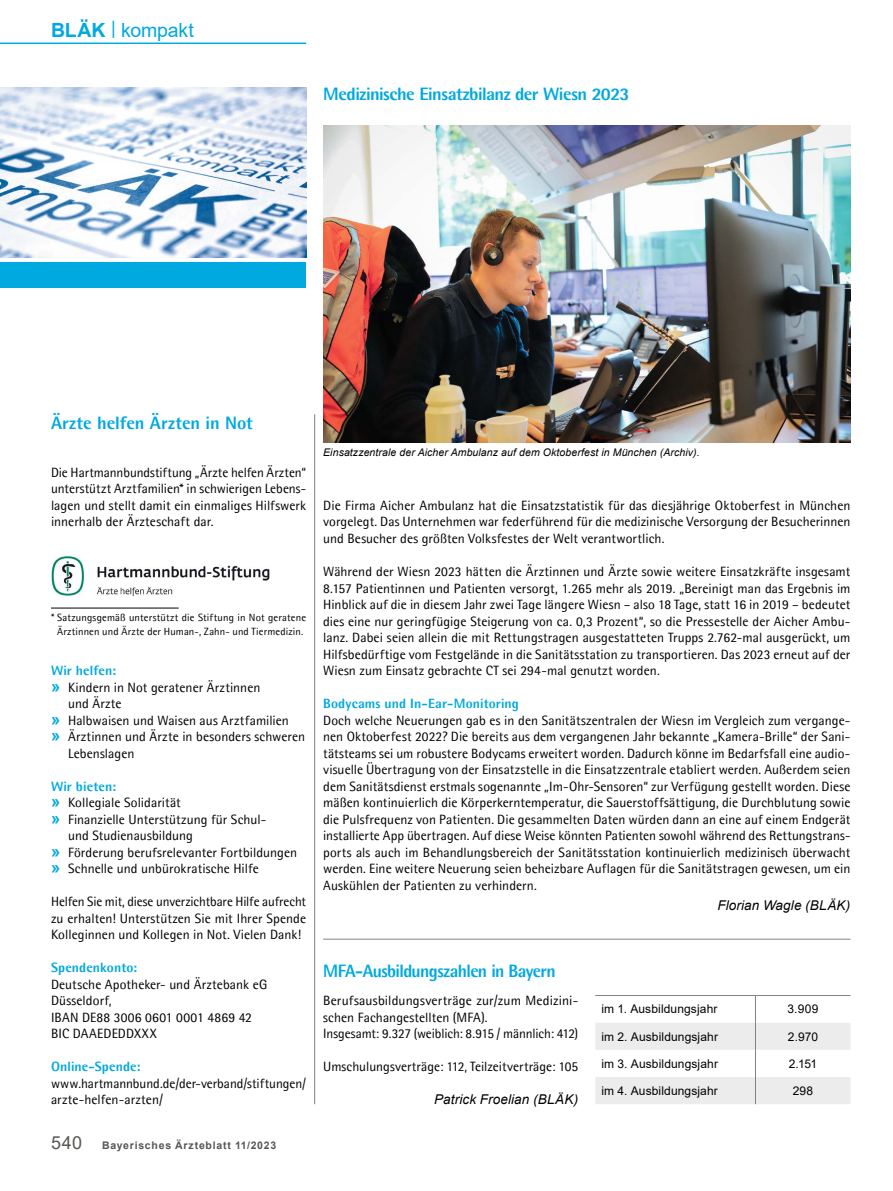
<style>
.page{position:relative;width:893px;height:1191px;background:#fff}
.page>*{position:absolute;margin:0;border:0;box-sizing:border-box;transform-origin:0 0}
.t1{font:19.5px "Arial";letter-spacing:-.005em;color:#00a9e0}
.t2{font:800 18px "Agfa Rotis Semisans";letter-spacing:-.03em;color:#00a9e0}
.t3{font:800 18px "Agfa Rotis Semisans";letter-spacing:-.03em;color:#00a9e0;scale:.96 1}
.t4{font:800 18px "Agfa Rotis Semisans";color:#00a9e0}
.t5{font:13.5px/16.5px "Agfa Rotis Semisans";letter-spacing:.005em;color:#000;text-align:justify}
.t6{font:800 13.5px "Agfa Rotis Semisans";letter-spacing:.01em;color:#00a9e0}
.t7{font:italic 13.5px "Arial";letter-spacing:.01em;color:#000}
.t8{font:12px "Arial";letter-spacing:.01em;color:#000}
.t9{font:10.5px/13.5px "Agfa Rotis Semisans";letter-spacing:.015em;color:#000;text-align:center}
.t10{font:italic 10.5px "Arial";letter-spacing:.01em;color:#000}
.t11{font:700 10.5px "Arial";letter-spacing:.07em;color:#575654}
.s1{font-weight:700}
.s2{font-family:"Arial";font-weight:700;font-size:16.5px;color:#00a9e0}
.s3{font-weight:400;font-size:18px}
</style>
<div class="page">
<hr style="left:0;top:43px;width:306px;height:1px;background:#00a9e0">
<img style="left:0;top:88px;width:306px;height:170px">
<div style="left:0;top:262px;width:306px;height:25px;background:#00a9e0"></div>
<img style="left:323px;top:125px;width:527px;height:317px">
<svg style="left:595px;top:995px;width:255px;height:109px"></svg>
<img style="left:51px;top:556px;width:218px;height:41px">
<hr style="left:51px;top:608px;width:128px;height:1px;background:#000">
<hr style="left:323px;top:939px;width:527px;height:1px;background:#838182">
<hr style="left:314px;top:414px;width:1px;height:690px;background:#838182">
<h1 class="t1" style="left:51px;top:16px;width:145px"><span class="s1">BLÄK</span> <sup>|</sup> kompakt</h1>
<h2 class="t2" style="left:323px;top:82px;width:308px">Medizinische Einsatzbilanz der Wiesn 2023</h2>
<h2 class="t4" style="left:51px;top:411px;width:203px">Ärzte helfen Ärzten in Not</h2>
<p class="t5" style="left:51px;top:464px;width:257px">Die Hartmannbundstiftung „Ärzte helfen Ärzten“ unterstützt Arztfamilien* in schwierigen Lebens&shy;lagen und stellt damit ein einmaliges Hilfswerk innerhalb der Ärzteschaft dar.</p>
<p class="t9" style="left:51px;top:610px;width:257px">* Satzungsgemäß unterstützt die Stiftung in Not geratene<br>Ärztinnen und Ärzte der Human-, Zahn- und Tiermedizin.</p>
<p class="t6" style="left:51px;top:662px;width:67px">Wir helfen:</p>
<p class="t5" style="left:51px;top:678px;width:211px"><span class="s2">»</span> Kindern in Not geratener Ärztinnen</p>
<p class="t5" style="left:68px;top:695px;width:55px">und Ärzte</p>
<p class="t5" style="left:51px;top:711px;width:239px"><span class="s2">»</span> Halbwaisen und Waisen aus Arztfamilien</p>
<p class="t5" style="left:51px;top:728px;width:256px"><span class="s2">»</span> Ärztinnen und Ärzte in besonders schweren</p>
<p class="t5" style="left:68px;top:744px;width:68px">Lebenslagen</p>
<p class="t6" style="left:51px;top:777px;width:67px">Wir bieten:</p>
<p class="t5" style="left:51px;top:794px;width:131px"><span class="s2">»</span> Kollegiale Solidarität</p>
<p class="t5" style="left:51px;top:810px;width:217px"><span class="s2">»</span> Finanzielle Unterstützung für Schul-</p>
<p class="t5" style="left:68px;top:827px;width:126px">und Studienausbildung</p>
<p class="t5" style="left:51px;top:843px;width:248px"><span class="s2">»</span> Förderung berufsrelevanter Fortbildungen</p>
<p class="t5" style="left:51px;top:860px;width:209px"><span class="s2">»</span> Schnelle und unbürokratische Hilfe</p>
<p class="t5" style="left:51px;top:893px;width:257px">Helfen Sie mit, diese unverzichtbare Hilfe aufrecht zu erhalten! Unterstützen Sie mit Ihrer Spende Kolleginnen und Kollegen in Not. Vielen Dank!</p>
<p class="t6" style="left:51px;top:959px;width:88px">Spendenkonto:</p>
<p class="t5" style="left:51px;top:975px;width:218px;text-align:left">Deutsche Apotheker- und Ärztebank eG<br>Düsseldorf,<br>IBAN DE88 3006 0601 0001 4869 42<br>BIC DAAEDEDDXXX</p>
<p class="t6" style="left:51px;top:1058px;width:91px">Online-Spende:</p>
<p class="t5" style="left:51px;top:1074px;width:257px">www.hartmannbund.de/der-verband/stiftungen/ arzte-helfen-arzten/</p>
<p class="t11" style="left:51px;top:1137px;width:227px"><span class="s3">540</span> Bayerisches Ärzteblatt 11/2023</p>
<p class="t10" style="left:323px;top:446px;width:378px">Einsatzzentrale der Aicher Ambulanz auf dem Oktoberfest in München (Archiv).</p>
<p class="t5" style="left:323px;top:497px;width:529px">Die Firma Aicher Ambulanz hat die Einsatzstatistik für das diesjährige Oktoberfest in München vorgelegt. Das Unternehmen war federführend für die medizinische Versorgung der Besucherinnen und Besucher des größten Volksfestes der Welt verantwortlich.</p>
<p class="t5" style="left:323px;top:563px;width:529px">Während der Wiesn 2023 hätten die Ärztinnen und Ärzte sowie weitere Einsatzkräfte insgesamt 8.157 Patientinnen und Patienten versorgt, 1.265 mehr als 2019. „Bereinigt man das Ergebnis im Hinblick auf die in diesem Jahr zwei Tage längere Wiesn – also 18 Tage, statt 16 in 2019 – bedeutet dies eine nur geringfügige Steigerung von ca. 0,3 Prozent“, so die Pressestelle der Aicher Ambu&shy;lanz. Dabei seien allein die mit Rettungstragen ausgestatteten Trupps 2.762-mal ausgerückt, um Hilfsbedürftige vom Festgelände in die Sanitätsstation zu transportieren. Das 2023 erneut auf der Wiesn zum Einsatz gebrachte CT sei 294-mal genutzt worden.</p>
<p class="t6" style="left:323px;top:695px;width:197px">Bodycams und In-Ear-Monitoring</p>
<p class="t5" style="left:323px;top:711px;width:529px">Doch welche Neuerungen gab es in den Sanitätszentralen der Wiesn im Vergleich zum vergange&shy;nen Oktoberfest 2022? Die bereits aus dem vergangenen Jahr bekannte „Kamera-Brille“ der Sani&shy;tätsteams sei um robustere Bodycams erweitert worden. Dadurch könne im Bedarfsfall eine audio&shy;visuelle Übertragung von der Einsatzstelle in die Einsatzzentrale etabliert werden. Außerdem seien dem Sanitätsdienst erstmals sogenannte „Im-Ohr-Sensoren“ zur Verfügung gestellt worden. Diese mäßen kontinuierlich die Körperkerntemperatur, die Sauerstoffsättigung, die Durchblutung sowie die Pulsfrequenz von Patienten. Die gesammelten Daten würden dann an eine auf einem Endgerät installierte App übertragen. Auf diese Weise könnten Patienten sowohl während des Rettungstrans&shy;ports als auch im Behandlungsbereich der Sanitätsstation kontinuierlich medizinisch ü berwacht werden. Eine weitere Neuerung seien beheizbare Auflagen für die Sanitätstragen gewesen, um ein Auskühlen der Patienten zu verhindern.</p>
<p class="t7" style="left:717px;top:897px;width:135px">Florian Wagle (BLÄK)</p>
<h2 class="t3" style="left:323px;top:959px;width:244px">MFA-Ausbildungszahlen in Bayern</h2>
<p class="t5" style="left:323px;top:992px;width:257px;text-align:left">Berufsausbildungsverträge zur/zum Medizini&shy;schen Fachangestellten (MFA).<br>Insgesamt: 9.327 (weiblich: 8.915 / männlich: 412)</p>
<p class="t5" style="left:323px;top:1058px;width:257px">Umschulungsverträge: 112, Teilzeitverträge: 105</p>
<p class="t7" style="left:434px;top:1090px;width:146px">Patrick Froelian (BLÄK)</p>
<p class="t8" style="left:601px;top:1001px;width:118px">im 1. Ausbildungsjahr</p>
<p class="t8" style="left:787px;top:1001px;width:33px">3.909</p>
<p class="t8" style="left:601px;top:1028px;width:118px">im 2. Ausbildungsjahr</p>
<p class="t8" style="left:788px;top:1028px;width:32px">2.970</p>
<p class="t8" style="left:601px;top:1055px;width:118px">im 3. Ausbildungsjahr</p>
<p class="t8" style="left:789px;top:1055px;width:30px">2.151</p>
<p class="t8" style="left:601px;top:1082px;width:118px">im 4. Ausbildungsjahr</p>
<p class="t8" style="left:793px;top:1082px;width:22px">298</p>
</div>
